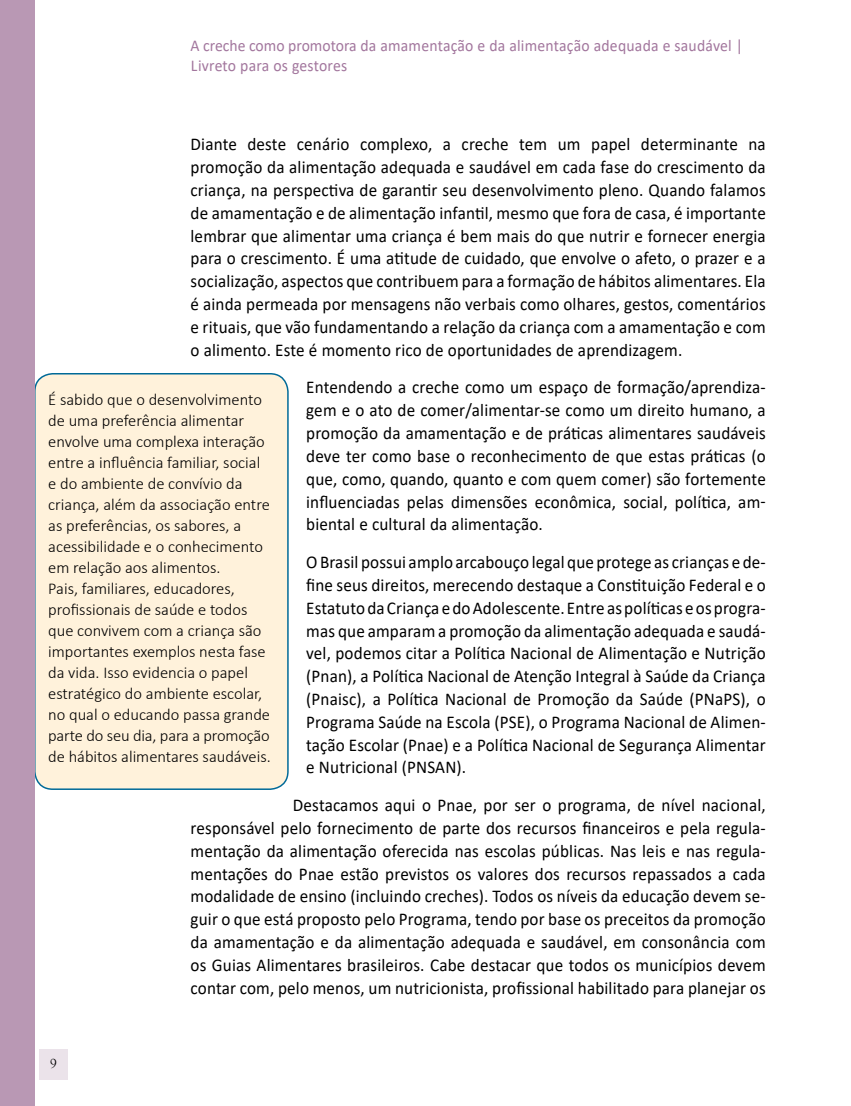
<style>
.page{position:relative;width:851px;height:1106px;background:#fff}
.page>*{position:absolute;margin:0;border:0;box-sizing:border-box;transform-origin:0 0}
.t1{font:18px/22.8px "Calibri";letter-spacing:.01em;color:#000;text-align:justify;scale:.95 1}
.t2{font:300 16.5px/21px "Calibri";color:#000}
.t3{font:16.5px/19.8px "Calibri";letter-spacing:.015em;color:#a2769d;scale:.95 1}
.t4{font:13.5px "Goudy Old Style T";color:#000}
</style>
<div class="page">
<div style="left:35px;top:374px;width:253px;height:415px;background:#fff2db;border-radius:18px"></div>
<div style="left:34px;top:373px;width:254px;height:417px;border:2px solid #006a98;border-radius:18px"></div>
<div style="left:39px;top:1049px;width:29px;height:30px;background:#ebe3ea"></div>
<div style="left:0;top:0;width:34px;height:1106px;background:#b998b4"></div>
<p class="t3" style="left:190px;top:35px;width:583px">A creche como promotora da amamentação e da alimentação adequada e saudável |<br>Livreto para os gestores</p>
<p class="t1" style="left:190px;top:132px;width:607px">Diante deste cenário complexo, a creche tem um papel determinante na promoção da alimentação adequada e saudável em cada fase do crescimento da criança, na perspectiva de garantir seu desenvolvimento pleno. Quando falamos de amamentação e de alimentação infantil, mesmo que fora de casa, é importante lembrar que alimentar uma criança é bem mais do que nutrir e fornecer energia para o crescimento. É uma atitude de cuidado, que envolve o afeto, o prazer e a socialização, aspectos que contribuem para a formação de hábitos alimentares. Ela é ainda permeada por mensagens não verbais como olhares, gestos, comentários e rituais, que vão fundamentando a relação da criança com a amamentação e com o alimento. Este é momento rico de oportunidades de aprendizagem.</p>
<p class="t1" style="left:306px;top:375px;width:485px">Entendendo a creche como um espaço de formação/aprendiza&shy;gem e o ato de comer/alimentar-se como um direito humano, a promoção da amamentação e de práticas alimentares saudáveis deve ter como base o reconhecimento de que estas práticas (o que, como, quando, quanto e com quem comer) são fortemente influenciadas pelas dimensões econômica, social, política, am&shy;biental e cultural da alimentação.</p>
<p class="t1" style="left:306px;top:550px;width:485px">O Brasil possui amplo arcabouço legal que protege as crianças e de&shy;fine seus direitos, merecendo destaque a Constituição Federal e o Estatuto da Criança e do Adolescente. Entre as políticas e os progra&shy;mas que amparam a promoção da alimentação adequada e saudá&shy;vel, podemos citar a Política Nacional de Alimentação e Nutrição (Pnan), a Política Nacional de Atenção Integral à Saúde da Criança (Pnaisc), a Política Nacional de Promoção da Saúde (PNaPS), o Programa Saúde na Escola (PSE), o Programa Nacional de Alimen&shy;tação Escolar (Pnae) e a Política Nacional de Segurança Alimentar e Nutricional (PNSAN).</p>
<p class="t1" style="left:190px;top:793px;width:607px;text-indent:102px">Destacamos aqui o Pnae, por ser o programa, de nível nacional, responsável pelo fornecimento de parte dos recursos financeiros e pela regula&shy;mentação da alimentação oferecida nas escolas públicas. Nas leis e nas regula&shy;mentações do Pnae estão previstos os valores dos recursos repassados a cada modalidade de ensino (incluindo creches). Todos os níveis da educação devem se&shy;guir o que está proposto pelo Programa, tendo por base os preceitos da promoção da amamentação e da alimentação adequada e saudável, em consonância com os Guias Alimentares brasileiros. Cabe destacar que todos os municípios devem contar com, pelo menos, um nutricionista, profissional habilitado para planejar os</p>
<p class="t2" style="left:48px;top:389px;width:224px">É sabido que o desenvolvimento de uma preferência alimentar envolve uma complexa interação entre a influência familiar, social e do ambiente de convívio da criança, além da associação entre as preferências, os sabores, a acessibilidade e o conhecimento em relação aos alimentos.<br>Pais, familiares, educadores, profissionais de saúde e todos que convivem com a criança são importantes exemplos nesta fase da vida. Isso evidencia o papel estratégico do ambiente escolar, no qual o educando passa grande parte do seu dia, para a promoção de hábitos alimentares saudáveis.</p>
<p class="t4" style="left:50px;top:1056px;width:8px">9</p>
</div>
